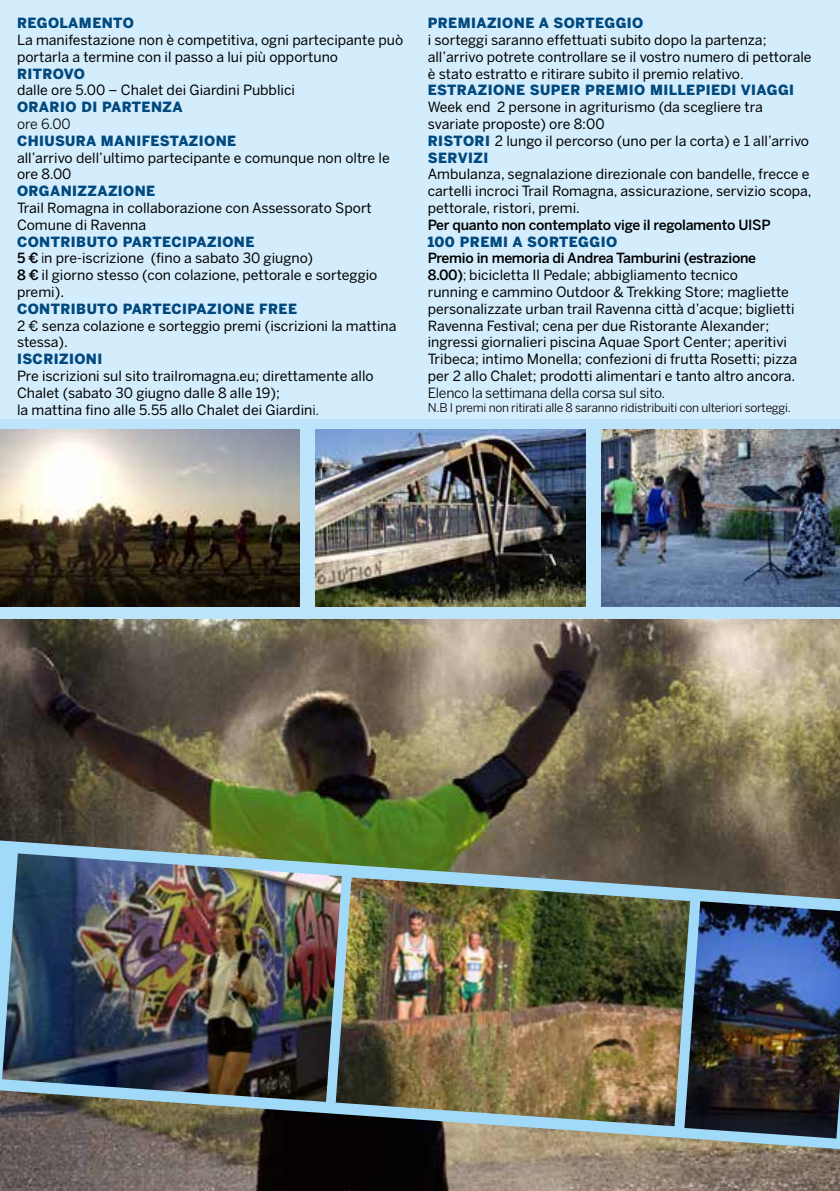
<style>
.page{position:relative;width:840px;height:1191px;background:#fff}
.page>*{position:absolute;margin:0;border:0;box-sizing:border-box;transform-origin:0 0}
.t1{font:14px/16.8px "Benton Sans";color:#000}
.t2{font:900 14px "Benton Sans";letter-spacing:.03em;color:#00497f}
.t3{font:500 14px "Benton Sans";letter-spacing:-.02em;color:#000}
.t4{font:14px "Benton Sans";letter-spacing:-.02em;color:#000}
.t5{font:12px "Benton Sans";letter-spacing:-.02em;color:#000}
.s1{font-weight:900;color:#00497f}
.s2{font-weight:500}
.s3{font-style:inherit}
</style>
<div class="page">
<div style="left:0;top:0;width:839px;height:420px;background:#d4edfc"></div>
<img style="left:0;top:619px;width:839px;height:572px">
<div style="left:0;top:420px;width:839px;height:199px;background:#bce4fa"></div>
<img style="left:0;top:430px;width:299px;height:177px">
<img style="left:315px;top:429px;width:270px;height:178px">
<img style="left:601px;top:430px;width:238px;height:177px">
<svg style="left:0;top:840px;width:839px;height:309px;background:#676959"></svg>
<img style="left:684px;top:901px;width:155px;height:237px">
<img style="left:2px;top:853px;width:339px;height:249px">
<img style="left:335px;top:877px;width:354px;height:249px">
<p class="t2" style="left:17px;top:15px;width:118px">REGOLAMENTO</p>
<p class="t1" style="left:17px;top:31px;width:387px">La manifestazione non è competitiva, ogni partecipante può portarla a termine con il passo a lui più opportuno</p>
<p class="t2" style="left:17px;top:65px;width:69px">RITROVO</p>
<p class="t1" style="left:17px;top:82px;width:279px">dalle ore 5.00 – Chalet dei Giardini Pubblici</p>
<p class="t2" style="left:17px;top:99px;width:167px">ORARIO DI PARTENZA</p>
<p class="t4" style="left:17px;top:116px;width:55px">ore 6.00</p>
<p class="t2" style="left:17px;top:132px;width:221px">CHIUSURA MANIFESTAZIONE</p>
<p class="t1" style="left:17px;top:149px;width:374px">all’arrivo dell’ultimo partecipante e comunque non oltre le ore 8.00</p>
<p class="t2" style="left:17px;top:183px;width:140px">ORGANIZZAZIONE</p>
<p class="t1" style="left:17px;top:199px;width:356px">Trail Romagna in collaborazione con Assessorato Sport<br>Comune di Ravenna</p>
<p class="t1" style="left:17px;top:233px;width:361px"><span class="s1">CONTRIBUTO PARTECIPAZIONE<br></span><span class="s2">5 €</span> <span class="s3">i</span>n pre-iscrizione (fino a sabato 30 giugno)<br><span class="s2">8 €</span> il giorno stesso (con colazione, pettorale e sorteggio premi).</p>
<p class="t2" style="left:17px;top:300px;width:281px">CONTRIBUTO PARTECIPAZIONE FREE</p>
<p class="t1" style="left:17px;top:317px;width:381px">2 € senza colazione e sorteggio premi (iscrizioni la mattina stessa).</p>
<p class="t2" style="left:17px;top:351px;width:87px">ISCRIZIONI</p>
<p class="t1" style="left:17px;top:367px;width:358px">Pre iscrizioni sul sito trailromagna.eu; direttamente allo<br>Chalet (sabato 30 giugno dalle 8 alle 19);<br>la mattina fino alle 5.55 allo Chalet dei Giardin<span class="s3">i.</span></p>
<p class="t2" style="left:427px;top:15px;width:217px">PREMIAZIONE A SORTEGGIO</p>
<p class="t1" style="left:427px;top:31px;width:385px">i sorteggi saranno effettuati subito dopo la partenza; all’arrivo potrete controllare se il vostro numero di pettorale è stato estratto e ritirare subito il premio relativo<span class="s3">.<br></span><span class="s1">ESTRAZIONE SUPER PREMIO MILLEPIEDI VIAGGI</span></p>
<p class="t1" style="left:427px;top:98px;width:382px">Week end 2 persone in agriturismo (da scegliere tra svariate proposte) ore 8:00<br><span class="s1">RISTORI</span> 2 lungo il percorso (uno per la corta) e 1 all’arrivo <span class="s1">SERVIZI</span></p>
<p class="t1" style="left:427px;top:166px;width:385px">Ambulanza, segnalazione direzionale con bandelle, frecce e cartelli incroci Trail Romagna, assicurazione, servizio scopa, pettorale, ristori, premi.</p>
<p class="t3" style="left:427px;top:216px;width:344px">Per quanto non contemplato vige il regolamento UISP</p>
<p class="t2" style="left:427px;top:233px;width:191px">100 PREMI A SORTEGGIO</p>
<p class="t1" style="left:427px;top:250px;width:371px"><span class="s2">Premio in memoria di Andrea Tamburini (estrazione 8.00)</span><span class="s3">;</span> bicicletta Il Pedale; abbigliamento tecnico<br>running e cammino Outdoor &amp; Trekking Store; magliette personalizzate urban trail Ravenna città d’acque; biglietti Ravenna Festival; cena per due Ristorante Alexander; ingressi giornalieri piscina Aquae Sport Center; aperitivi Tribeca; intimo Monella; confezioni di frutta Rosetti; pizza per 2 allo Chalet; prodotti alimentari e tanto altro ancora.</p>
<p class="t4" style="left:427px;top:384px;width:239px">Elenco la settimana della corsa sul sito.</p>
<p class="t5" style="left:427px;top:401px;width:364px">N.B I premi non ritirati alle 8 saranno ridistribuiti con ulteriori sorteggi.</p>
</div>
